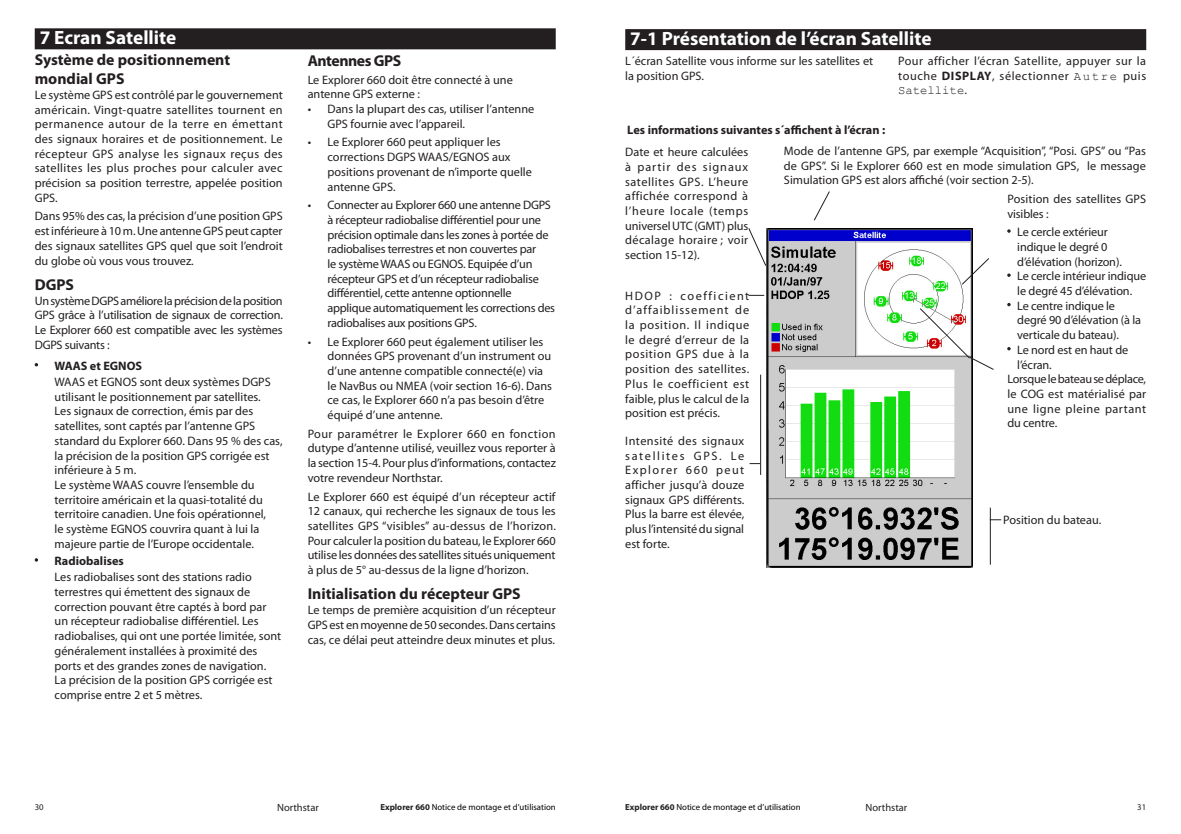
<style>
.page{position:relative;width:1181px;height:834px;background:#fff}
.page>*{position:absolute;margin:0;border:0;box-sizing:border-box;transform-origin:0 0}
.t1{font:700 19.25px "Myriad Pro";color:#fff}
.t2{font:700 15.75px/18.9px "Myriad Pro";color:#231f20}
.t3{font:700 15.75px "Myriad Pro";letter-spacing:-.03em;color:#231f20}
.t4{font:12.25px/14.7px "Myriad Pro";color:#231f20;text-align:justify}
.t5{font:12.25px/14.7px "Myriad Pro";letter-spacing:-.02em;color:#231f20}
.t6{font:12.25px/14.7px "Myriad Pro";letter-spacing:.035em;color:#231f20}
.t7{font:700 12.25px "Myriad Pro";color:#231f20}
.t8{font:12.25px "Myriad Pro";letter-spacing:-.025em;color:#231f20}
.t9{font:12.25px "Myriad Pro";letter-spacing:.045em;color:#231f20}
.t10{font:12.25px "Courier New";color:#231f20}
.t11{font:10.5px "Futura BT";color:#231f20}
.t12{font:8.75px "Myriad Pro";color:#000}
.t13{font:8.75px "Myriad Pro";color:#231f20}
.s1{font-weight:700}
.s2{font-family:"Courier New"}
.s3{font-family:"Myriad Pro"}
.s4{font-weight:700;color:#231f20}
</style>
<div class="page">
<div style="left:625px;top:29px;width:521px;height:21px;background:#231f20"></div>
<svg style="left:814px;top:191px;width:16px;height:30px"></svg>
<svg style="left:748px;top:228px;width:18px;height:38px"></svg>
<svg style="left:748px;top:295px;width:16px;height:1px"></svg>
<hr style="left:990px;top:507px;width:1px;height:57px;background:#231f20">
<hr style="left:760px;top:374px;width:1px;height:101px;background:#231f20">
<img style="left:766px;top:228px;width:206px;height:340px">
<svg style="left:919px;top:307px;width:75px;height:63px"></svg>
<svg style="left:961px;top:257px;width:28px;height:28px"></svg>
<div style="left:35px;top:28px;width:521px;height:21px;background:#231f20"></div>
<h1 class="t1" style="left:40px;top:27px;width:138px">7 Ecran Satellite</h1>
<p class="t2" style="left:35px;top:51px;width:197px">Système de positionnement mondial GPS</p>
<p class="t4" style="left:35px;top:88px;width:249px">Le système GPS est contrôlé par le gouvernement américain. Vingt-quatre satellites tournent en permanence autour de la terre en émettant des signaux horaires et de positionnement. Le récepteur GPS analyse les signaux reçus des satellites les plus proches pour calculer avec précision sa position terrestre, appelée position GPS.</p>
<p class="t4" style="left:35px;top:209px;width:250px">Dans 95% des cas, la précision d’une position GPS est inférieure à 10 m. Une antenne GPS peut capter des signaux satellites GPS quel que soit l’endroit du globe où vous vous trouvez.</p>
<p class="t2" style="left:35px;top:275px;width:41px">DGPS</p>
<p class="t4" style="left:35px;top:293px;width:250px">Un système DGPS améliore la précision de la position GPS grâce à l’utilisation de signaux de correction.<br>Le Explorer 660 est compatible avec les systèmes DGPS suivants :</p>
<p class="t7" style="left:55px;top:359px;width:89px">WAAS et EGNOS</p>
<p class="t4" style="left:55px;top:375px;width:229px;text-align:left">WAAS et EGNOS sont deux systèmes DGPS utilisant le positionnement par satellites.<br>Les signaux de correction, émis par des satellites, sont captés par l’antenne GPS standard du Explorer 660. Dans 95 % des cas, la précision de la position GPS corrigée est inférieure à 5 m.<br>Le système WAAS couvre l’ensemble du territoire américain et la quasi-totalité du territoire canadien. Une fois opérationnel,<br>le système EGNOS couvrira quant à lui la majeure partie de l’Europe occidentale.</p>
<p class="t7" style="left:55px;top:554px;width:71px">Radiobalises</p>
<p class="t4" style="left:55px;top:570px;width:228px;text-align:left">Les radiobalises sont des stations radio terrestres qui émettent des signaux de correction pouvant être captés à bord par un récepteur radiobalise différentiel. Les radiobalises, qui ont une portée limitée, sont généralement installées à proximité des ports et des grandes zones de navigation.<br>La précision de la position GPS corrigée est comprise entre 2 et 5 mètres.</p>
<p class="t3" style="left:308px;top:52px;width:95px">Antennes GPS</p>
<p class="t4" style="left:308px;top:72px;width:207px">Le Explorer 660 doit être connecté à une antenne GPS externe :</p>
<p class="t4" style="left:327px;top:102px;width:208px;text-indent:-20px">• Dans la plupart des cas, utiliser l’antenne<br>GPS fournie avec l’appareil.</p>
<p class="t4" style="left:327px;top:135px;width:206px;text-align:left;text-indent:-20px">• Le Explorer 660 peut appliquer les corrections DGPS WAAS/EGNOS aux positions provenant de n’importe quelle antenne GPS.</p>
<p class="t5" style="left:327px;top:198px;width:229px;text-indent:-20px">• Connecter au Explorer 660 une antenne DGPS à récepteur radiobalise différentiel pour une précision optimale dans les zones à portée de radiobalises terrestres et non couvertes par<br>le système WAAS ou EGNOS. Equipée d’un récepteur GPS et d’un récepteur radiobalise différentiel, cette antenne optionnelle applique automatiquement les corrections des radiobalises aux positions GPS.</p>
<p class="t4" style="left:327px;top:334px;width:226px;text-align:left;text-indent:-20px">• Le Explorer 660 peut également utiliser les données GPS provenant d’un instrument ou d’une antenne compatible connecté(e) via le NavBus ou NMEA (voir section 16-6). Dans ce cas, le Explorer 660 n’a pas besoin d’être équipé d’une antenne.</p>
<p class="t4" style="left:308px;top:426px;width:250px">Pour paramétrer le Explorer 660 en fonction dutype d’antenne utilisé, veuillez vous reporter à la section 15-4. Pour plus d’informations, contactez votre revendeur Northstar.</p>
<p class="t4" style="left:308px;top:489px;width:250px">Le Explorer 660 est équipé d’un récepteur actif 12 canaux, qui recherche les signaux de tous les satellites GPS “visibles” au-dessus de l’horizon.<br>Pour calculer la position du bateau, le Explorer 660 utilise les données des satellites situés uniquement à plus de 5° au-dessus de la ligne d’horizon.</p>
<p class="t2" style="left:308px;top:584px;width:215px">Initialisation du récepteur GPS</p>
<p class="t4" style="left:308px;top:602px;width:249px">Le temps de première acquisition d’un récepteur GPS est en moyenne de 50 secondes. Dans certains cas, ce délai peut atteindre deux minutes et plus.</p>
<h1 class="t1" style="left:630px;top:28px;width:303px">7-1 Présentation de l’écran Satellite</h1>
<p class="t4" style="left:625px;top:54px;width:249px">L´écran Satellite vous informe sur les satellites et la position GPS.</p>
<p class="t7" style="left:627px;top:123px;width:259px">Les informations suivantes s´affichent à l’écran :</p>
<p class="t6" style="left:898px;top:54px;width:249px">Pour afficher l’écran Satellite, appuyer sur la touche <span class="s1">DISPLAY</span>, sélectionner <span class="s2">Autre</span> puis</p>
<p class="t10" style="left:898px;top:83px;width:70px">Satellite<span class="s3">.</span></p>
<p class="t4" style="left:625px;top:145px;width:125px">Date et heure calculées à partir des signaux satellites GPS. L’heure affichée correspond à l’heure locale (temps universel UTC (GMT) plus décalage horaire ; voir section 15-12).</p>
<p class="t4" style="left:625px;top:288px;width:126px">HDOP : coefficient d’affaiblissement de la position. Il indique le degré d’erreur de la position GPS due à la position des satellites.<br>Plus le coefficient est faible, plus le calcul de la position est précis.</p>
<p class="t4" style="left:625px;top:433px;width:121px">Intensité des signaux satellites GPS. Le Explorer 660 peut afficher jusqu’à douze signaux GPS différents.<br>Plus la barre est élevée, plus l’intensité du signal est forte.</p>
<p class="t4" style="left:784px;top:144px;width:363px">Mode de l’antenne GPS, par exemple “Acquisition”, “Posi. GPS” ou “Pas de GPS”. Si le Explorer 660 est en mode simulation GPS, le message Simulation GPS est alors affiché (voir section 2-5).</p>
<p class="t4" style="left:1007px;top:191px;width:140px">Position des satellites GPS visibles :</p>
<p class="t4" style="left:1017px;top:225px;width:92px">Le cercle extérieur</p>
<p class="t4" style="left:1017px;top:239px;width:92px">indique le degré 0</p>
<p class="t4" style="left:1017px;top:254px;width:106px">d’élévation (horizon).</p>
<p class="t4" style="left:1017px;top:269px;width:130px">Le cercle intérieur indique</p>
<p class="t4" style="left:1017px;top:284px;width:116px">le degré 45 d’élévation.</p>
<p class="t4" style="left:1017px;top:298px;width:99px">Le centre indique le</p>
<p class="t4" style="left:1017px;top:313px;width:125px">degré 90 d’élévation (à la</p>
<p class="t4" style="left:1017px;top:328px;width:103px">verticale du bateau).</p>
<p class="t4" style="left:1017px;top:342px;width:113px">Le nord est en haut de</p>
<p class="t4" style="left:1017px;top:357px;width:36px">l’écran.</p>
<p class="t8" style="left:1007px;top:372px;width:140px">Lorsque le bateau se déplace,</p>
<p class="t4" style="left:1007px;top:386px;width:140px">le COG est matérialisé par</p>
<p class="t9" style="left:1007px;top:402px;width:140px">une ligne pleine partant</p>
<p class="t4" style="left:1007px;top:416px;width:51px">du centre.</p>
<p class="t4" style="left:1003px;top:513px;width:99px">Position du bateau.</p>
<p class="t13" style="left:35px;top:801px;width:10px">30</p>
<p class="t11" style="left:277px;top:801px;width:43px">Northstar</p>
<p class="t12" style="left:380px;top:801px;width:177px"><span class="s4">Explorer 660</span> Notice de montage et d’utilisation</p>
<p class="t12" style="left:625px;top:801px;width:177px"><span class="s4">Explorer 660</span> Notice de montage et d’utilisation</p>
<p class="t11" style="left:865px;top:801px;width:43px">Northstar</p>
<p class="t13" style="left:1137px;top:801px;width:10px">31</p>
</div>
